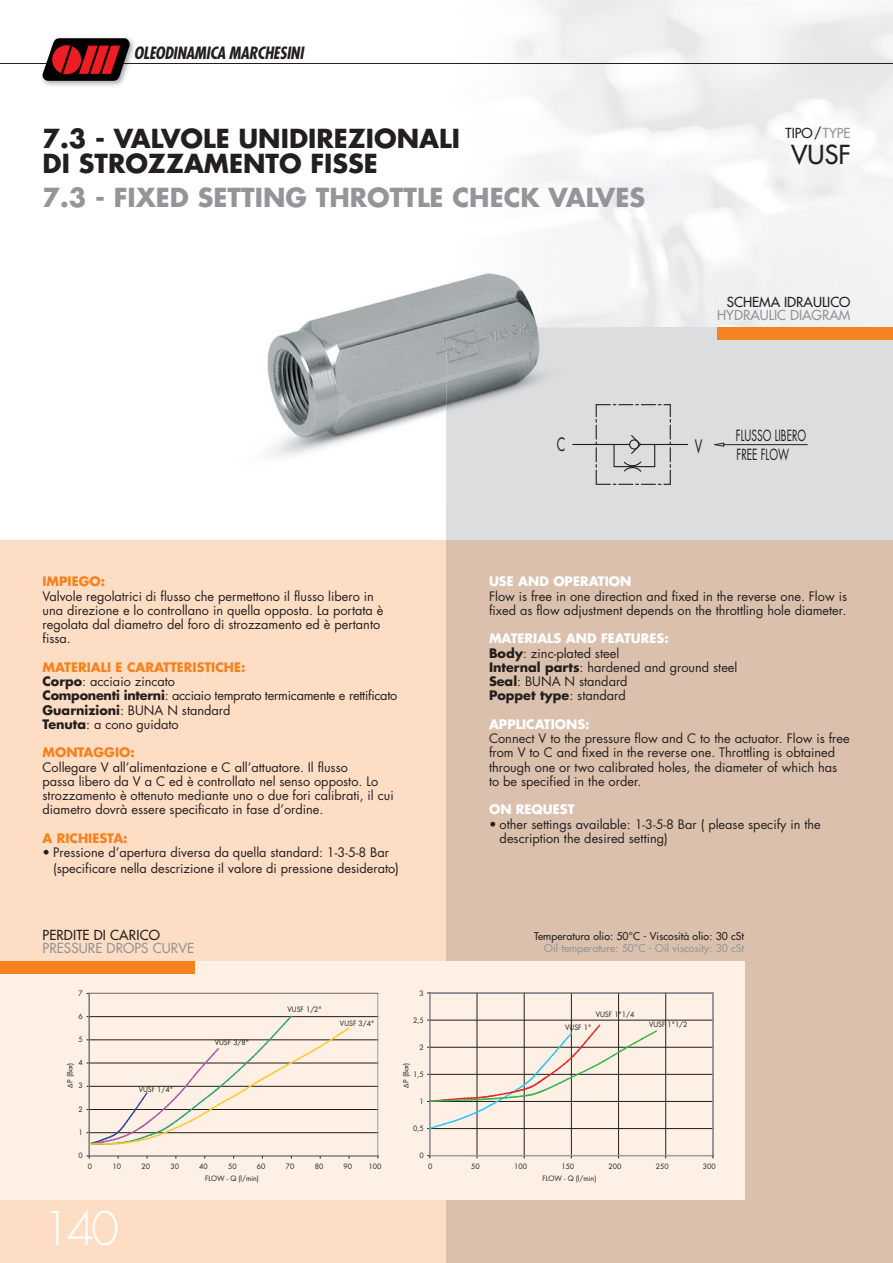
<style>
.page{position:relative;width:893px;height:1263px;background:#fff}
.page>*{position:absolute;margin:0;border:0;box-sizing:border-box;transform-origin:0 0}
.t1{font:300 45px "Futura";color:#fff}
.t2{font:700 25.5px/25.5px "Futura";color:#231f20}
.t3{font:700 25.5px "Futura";color:#939598}
.t4{font:25.5px "Futura";color:#231f20}
.t5{font:18px "Futura";color:#231f20;scale:.68 1}
.t6{font:italic 700 condensed 16.5px "Futura";letter-spacing:-.02em;color:#231f20}
.t7{font:15px/18.6px "Futura";color:#231f20;scale:.68 1}
.t8{font:13.5px "Futura";color:#231f20}
.t9{font:13.5px "Futura";letter-spacing:.01em;color:#939598}
.t10{font:12.75px/14.2px "Futura";color:#231f20}
.t11{font:12.75px/14.2px "Futura";letter-spacing:-.02em;color:#231f20}
.t12{font:700 12.75px "Futura";color:#fff}
.t13{font:700 12.75px "Futura";color:#f58220}
.t14{font:10.5px "Futura";letter-spacing:.01em;color:#231f20}
.t15{font:10.5px "Futura";letter-spacing:.01em;color:#939598}
.t16{font:7.2px "Futura";color:#231f20}
.t17{font:6.9px "Futura";color:#231f20}
.s1{color:#939598}
.s2{font-weight:700;color:#f58220}
.s3{font-weight:700}
.s4{font-size:13.5px}
.s5{font-family:"Myriad Pro"}
.s6{font-weight:700;color:#fff}
</style>
<div class="page">
<img style="left:574px;top:0;width:266px;height:281px">
<img style="left:840px;top:7px;width:53px;height:320px">
<img style="left:446px;top:0;width:128px;height:185px">
<div style="left:446px;top:327px;width:447px;height:256px;background:#dcdddf"></div>
<hr style="left:0;top:64px;width:893px;height:1px;background:#231f20">
<img style="left:267px;top:244px;width:344px;height:241px">
<div style="left:0;top:540px;width:893px;height:723px;background:#fdddc4"></div>
<div style="left:446px;top:540px;width:447px;height:723px;background:#dbc1ad"></div>
<img style="left:40px;top:37px;width:96px;height:49px">
<svg style="left:42px;top:38px;width:88px;height:43px;background:#762a2c"></svg>
<hr style="left:724px;top:444px;width:83px;height:1px;background:#231f20">
<svg style="left:714px;top:443px;width:10px;height:4px"></svg>
<hr style="left:573px;top:444px;width:57px;height:1px;background:#231f20">
<hr style="left:640px;top:444px;width:48px;height:1px;background:#231f20">
<svg style="left:596px;top:404px;width:75px;height:81px"></svg>
<div style="left:0;top:961px;width:744px;height:238px;background:#fef0e4"></div>
<hr style="left:89px;top:1132px;width:289px;height:1px;background:#231f20">
<hr style="left:89px;top:1109px;width:289px;height:1px;background:#231f20">
<hr style="left:89px;top:1086px;width:289px;height:1px;background:#231f20">
<hr style="left:89px;top:1063px;width:289px;height:1px;background:#231f20">
<hr style="left:89px;top:1039px;width:289px;height:1px;background:#231f20">
<hr style="left:89px;top:1016px;width:289px;height:1px;background:#231f20">
<hr style="left:89px;top:993px;width:289px;height:1px;background:#9d9fa2">
<hr style="left:377px;top:993px;width:1px;height:163px;background:#9d9fa2">
<hr style="left:89px;top:1155px;width:289px;height:1px;background:#9d9fa2">
<hr style="left:89px;top:993px;width:1px;height:163px;background:#9d9fa2">
<svg style="left:87px;top:1014px;width:264px;height:132px"></svg>
<hr style="left:430px;top:993px;width:1px;height:163px;background:#231f20">
<hr style="left:430px;top:1128px;width:283px;height:1px;background:#231f20">
<hr style="left:430px;top:1101px;width:283px;height:1px;background:#231f20">
<hr style="left:430px;top:1074px;width:283px;height:1px;background:#231f20">
<hr style="left:430px;top:1047px;width:283px;height:1px;background:#231f20">
<hr style="left:430px;top:1020px;width:283px;height:1px;background:#231f20">
<hr style="left:430px;top:993px;width:283px;height:1px;background:#231f20">
<hr style="left:477px;top:993px;width:1px;height:163px;background:#231f20">
<hr style="left:524px;top:993px;width:1px;height:163px;background:#231f20">
<hr style="left:571px;top:993px;width:1px;height:163px;background:#231f20">
<hr style="left:618px;top:993px;width:1px;height:163px;background:#231f20">
<hr style="left:665px;top:993px;width:1px;height:163px;background:#231f20">
<hr style="left:713px;top:993px;width:1px;height:163px;background:#231f20">
<hr style="left:430px;top:992px;width:283px;height:1px;background:#9d9fa2">
<hr style="left:712px;top:993px;width:1px;height:162px;background:#9d9fa2">
<hr style="left:430px;top:1155px;width:283px;height:1px;background:#9d9fa2">
<hr style="left:429px;top:993px;width:1px;height:162px;background:#9d9fa2">
<svg style="left:428px;top:1020px;width:230px;height:110px"></svg>
<div style="left:0;top:961px;width:194px;height:13px;background:#f58220"></div>
<div style="left:718px;top:327px;width:175px;height:13px;background:#f58220"></div>
<p class="t6" style="left:134px;top:42px;width:171px">OLEODINAMICA MARCHESINI</p>
<h2 class="t2" style="left:43px;top:125px;width:419px">7.3 - VALVOLE UNIDIREZIONALI<br>DI STROZZAMENTO FISSE</h2>
<h2 class="t3" style="left:43px;top:181px;width:604px">7.3 - FIXED SETTING THROTTLE CHECK VALVES</h2>
<p class="t8" style="left:785px;top:125px;width:66px">TIPO/<span class="s1">TYPE</span></p>
<h2 class="t4" style="left:791px;top:138px;width:61px">VUSF</h2>
<p class="t8" style="left:727px;top:293px;width:125px">SCHEMA IDRAULICO</p>
<p class="t9" style="left:717px;top:307px;width:135px">HYDRAULIC DIAGRAM</p>
<h3 class="t5" style="left:557px;top:432px;width:14px">C</h3>
<h3 class="t5" style="left:695px;top:435px;width:13px">V</h3>
<p class="t7" style="left:736px;top:427px;width:105px">FLUSSO LIBERO<br>FREE FLOW</p>
<p class="t13" style="left:43px;top:573px;width:64px">IMPIEGO:</p>
<p class="t10" style="left:43px;top:589px;width:342px">Valvole regolatrici di flusso che permettono il flusso libero in una direzione e lo controllano in quella opposta. La portata è regolata dal diametro del foro di strozzamento ed è pertanto fissa.</p>
<p class="t11" style="left:43px;top:660px;width:356px"><span class="s2">MATERIALI E CARATTERISTICHE:<br></span><span class="s3">Corpo</span>: acciaio zincato<br><span class="s3">Componenti interni</span>: acciaio temprato termicamente e rettificato <span class="s3">Guarnizioni</span>: BUNA N standard<br><span class="s3">Tenuta</span>: a cono guidato</p>
<p class="t13" style="left:43px;top:744px;width:94px">MONTAGGIO:</p>
<p class="t10" style="left:43px;top:760px;width:353px">Collegare V all’alimentazione e C all’attuatore. Il flusso<br>passa libero da V a C ed è controllato nel senso opposto. Lo strozzamento è ottenuto mediante uno o due fori calibrati, il cui diametro dovrà essere specificato in fase d’ordine.</p>
<p class="t13" style="left:43px;top:830px;width:87px">A RICHIESTA:</p>
<p class="t10" style="left:53px;top:844px;width:347px;line-height:16.2px;text-indent:-11px">• Pressione d’apertura diversa da quella standard: 1-3-5-8 Bar (specificare nella descrizione il valore di pressione desiderato<span class="s4">)</span></p>
<p class="t8" style="left:43px;top:926px;width:119px">PERDITE DI CARICO</p>
<p class="t9" style="left:43px;top:940px;width:153px">PRESSURE DROPS CURVE</p>
<p class="t16" style="left:78px;top:988px;width:6px">7</p>
<p class="t16" style="left:78px;top:1011px;width:6px">6</p>
<p class="t16" style="left:78px;top:1035px;width:6px">5</p>
<p class="t16" style="left:78px;top:1058px;width:6px">4</p>
<p class="t17" style="left:66px;top:1088px;width:27px;rotate:-90deg"><span class="s5">Δ</span>P (Bar)</p>
<p class="t16" style="left:78px;top:1081px;width:6px">3</p>
<p class="t16" style="left:78px;top:1104px;width:6px">2</p>
<p class="t16" style="left:78px;top:1127px;width:6px">1</p>
<p class="t16" style="left:78px;top:1151px;width:6px">0</p>
<p class="t16" style="left:139px;top:1085px;width:36px">VUSF 1/4"</p>
<p class="t16" style="left:215px;top:1038px;width:36px">VUSF 3/8"</p>
<p class="t16" style="left:288px;top:1004px;width:36px">VUSF 1/2"</p>
<p class="t16" style="left:340px;top:1019px;width:36px">VUSF 3/4"</p>
<p class="t16" style="left:419px;top:988px;width:6px">3</p>
<p class="t16" style="left:413px;top:1015px;width:12px">2,5</p>
<p class="t16" style="left:419px;top:1042px;width:6px">2</p>
<p class="t17" style="left:402px;top:1087px;width:27px;rotate:-90deg"><span class="s5">Δ</span>P (Bar)</p>
<p class="t16" style="left:413px;top:1070px;width:12px">1,5</p>
<p class="t16" style="left:419px;top:1097px;width:6px">1</p>
<p class="t16" style="left:413px;top:1124px;width:12px">0,5</p>
<p class="t16" style="left:419px;top:1151px;width:6px">0</p>
<p class="t12" style="left:489px;top:573px;width:144px">USE AND OPERATION</p>
<p class="t10" style="left:489px;top:589px;width:360px">Flow is free in one direction and fixed in the reverse one. Flow is fixed as flow adjustment depends on the throttling hole diameter.</p>
<p class="t10" style="left:489px;top:632px;width:250px"><span class="s6">MATERIALS AND FEATURES:<br></span><span class="s3">Body</span>: zinc-plated steel<br><span class="s3">Internal parts</span>: hardened and ground steel<br><span class="s3">Seal</span>: BUNA N standard<br><span class="s3">Poppet type</span>: standard</p>
<p class="t12" style="left:489px;top:716px;width:102px">APPLICATIONS:</p>
<p class="t10" style="left:489px;top:731px;width:362px">Connect V to the pressure flow and C to the actuator. Flow is free from V to C and fixed in the reverse one. Throttling is obtained through one or two calibrated holes, the diameter of which has to be specified in the order.</p>
<p class="t12" style="left:489px;top:801px;width:87px">ON REQUEST</p>
<p class="t10" style="left:500px;top:817px;width:323px;text-indent:-11px">• other settings available: 1-3-5-8 Bar ( please specify in the description the desired setting)</p>
<p class="t14" style="left:534px;top:930px;width:211px">Temperatura olio: 50°C - Viscosità olio: 30 cSt</p>
<p class="t15" style="left:544px;top:942px;width:201px">Oil temperature: 50°C - Oil viscosity: 30 cSt</p>
<p class="t16" style="left:596px;top:1010px;width:40px">VUSF 1"1/4</p>
<p class="t16" style="left:565px;top:1023px;width:27px">VUSF 1"</p>
<p class="t16" style="left:649px;top:1020px;width:40px">VUSF 1"1/2</p>
<p class="t16" style="left:88px;top:1161px;width:6px">0</p>
<p class="t16" style="left:113px;top:1161px;width:10px">10</p>
<p class="t16" style="left:141px;top:1161px;width:10px">20</p>
<p class="t16" style="left:170px;top:1161px;width:10px">30</p>
<p class="t16" style="left:199px;top:1161px;width:10px">40</p>
<p class="t16" style="left:228px;top:1161px;width:10px">50</p>
<p class="t16" style="left:257px;top:1161px;width:10px">60</p>
<p class="t16" style="left:286px;top:1161px;width:10px">70</p>
<p class="t16" style="left:315px;top:1161px;width:10px">80</p>
<p class="t16" style="left:344px;top:1161px;width:10px">90</p>
<p class="t16" style="left:368px;top:1161px;width:14px">100</p>
<p class="t16" style="left:205px;top:1174px;width:55px">FLOW - Q (l/min)</p>
<h1 class="t1" style="left:43px;top:1201px;width:78px">140</h1>
<p class="t16" style="left:428px;top:1161px;width:6px">0</p>
<p class="t16" style="left:471px;top:1161px;width:10px">50</p>
<p class="t16" style="left:514px;top:1161px;width:14px">100</p>
<p class="t16" style="left:561px;top:1161px;width:14px">150</p>
<p class="t16" style="left:609px;top:1161px;width:14px">200</p>
<p class="t16" style="left:656px;top:1161px;width:14px">250</p>
<p class="t16" style="left:703px;top:1161px;width:14px">300</p>
<p class="t16" style="left:542px;top:1174px;width:55px">FLOW - Q (l/min)</p>
</div>
